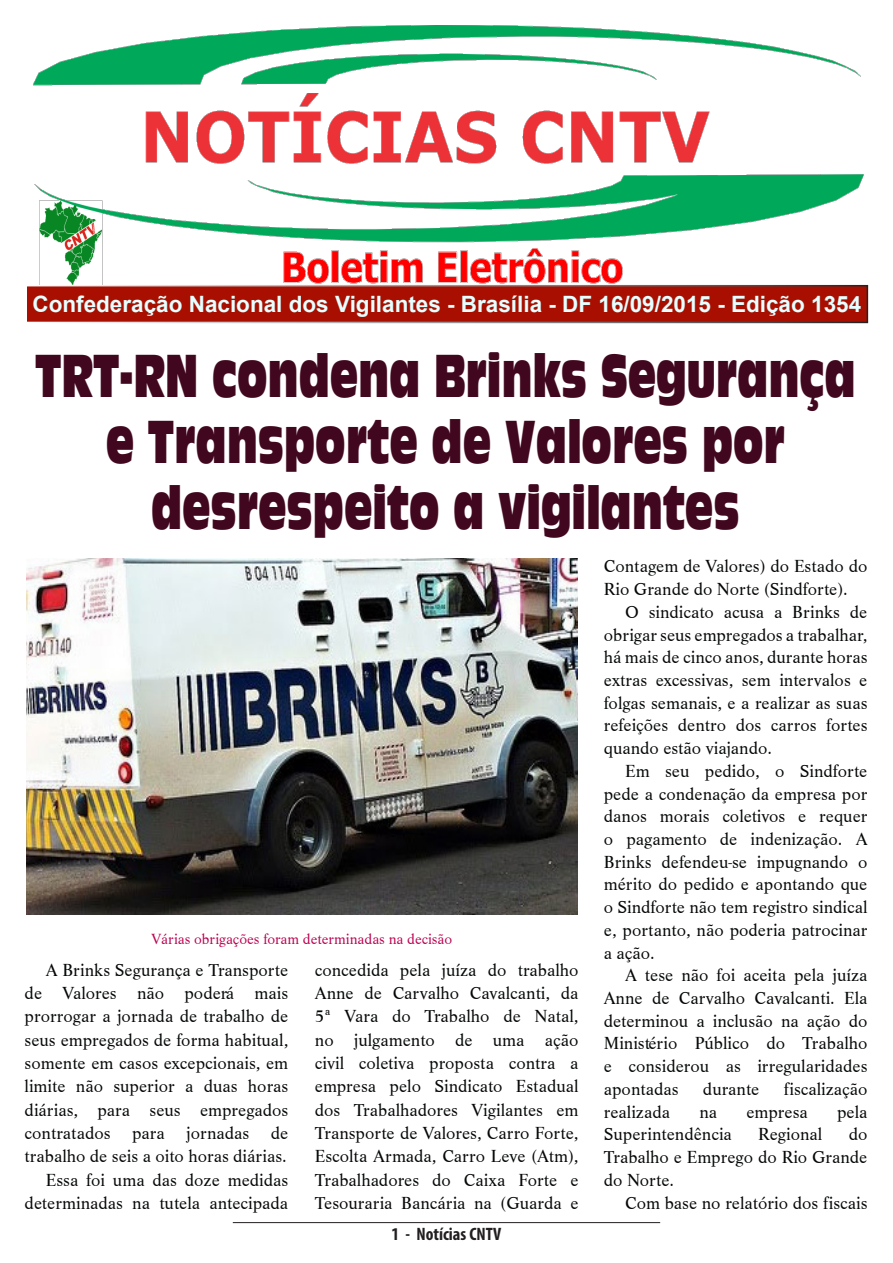
<style>
.page{position:relative;width:893px;height:1263px;background:#fff}
.page>*{position:absolute;margin:0;border:0;box-sizing:border-box;transform-origin:0 0}
.t1{font:56.25px/66px "Antique Olive Compact";color:#41071e;text-align:center;scale:.67 1}
.t2{font:700 22.5px "Arial";color:#e3ffff}
.t3{font:18px/22.6px "Life T";color:#040706;text-align:justify}
.Rodapé___À_esquerda{font:700 condensed 18px "Myriad Pro";color:#231f20}
.t4{font:15.15px "Life T";color:#bc0250}
</style>
<div class="page">
<hr style="left:233px;top:1222px;width:427px;height:1px;background:#231f20">
<div style="left:26px;top:286px;width:841px;height:36px;background:#a80f00"></div>
<img style="left:33px;top:26px;width:831px;height:259px">
<img style="left:27px;top:558px;width:550px;height:356px">
<p class="t2" style="left:32px;top:289px;width:830px">Confederação Nacional dos Vigilantes - Brasília - DF 16/09/2015 - Edição 1354</p>
<p class="t1" style="left:35px;top:342px;width:1226px">TRT-RN condena Brinks Segurança e Transporte de Valores por desrespeito a vigilantes</p>
<p class="t4" style="left:151px;top:930px;width:302px">Várias obrigações foram determinadas na decisão</p>
<p class="t3" style="left:25px;top:958px;width:265px;line-height:23.2px;text-indent:21px">A Brinks Segurança e Transporte de Valores não poderá mais prorrogar a jornada de trabalho de seus empregados de forma habitual, somente em casos excepcionais, em limite não superior a duas horas diárias, para seus empregados contratados para jornadas de trabalho de seis a oito horas diárias.</p>
<p class="t3" style="left:25px;top:1168px;width:265px;line-height:23.2px;text-align:right">Essa foi uma das doze medidas determinadas na tutela antecipada</p>
<p class="t3" style="left:315px;top:958px;width:265px;line-height:23.2px">concedida pela juíza do trabalho Anne de Carvalho Cavalcanti, da 5ª Vara do Trabalho de Natal, no julgamento de uma ação civil coletiva proposta contra a empresa pelo Sindicato Estadual dos Trabalhadores Vigilantes em Transporte de Valores, Carro Forte, Escolta Armada, Carro Leve (Atm), Trabalhadores do Caixa Forte e Tesouraria Bancária na (Guarda e</p>
<p class="Rodapé___À_esquerda" style="left:392px;top:1223px;width:111px">1 - Notícias CNTV</p>
<p class="t3" style="left:604px;top:555px;width:265px">Contagem de Valores) do Estado do<br>Rio Grande do Norte (Sindforte).</p>
<p class="t3" style="left:604px;top:601px;width:265px;text-indent:21px">O sindicato acusa a Brinks de obrigar seus empregados a trabalhar, há mais de cinco anos, durante horas extras excessivas, sem intervalos e folgas semanais, e a realizar as suas refeições dentro dos carros fortes quando estão viajando.</p>
<p class="t3" style="left:604px;top:760px;width:265px;text-indent:21px">Em seu pedido, o Sindforte pede a condenação da empresa por danos morais coletivos e requer o pagamento de indenização. A Brinks defendeu-se impugnando o mérito do pedido e apontando que o Sindforte não tem registro sindical e, portanto, não poderia patrocinar a ação.</p>
<p class="t3" style="left:604px;top:964px;width:265px;text-indent:21px">A tese não foi aceita pela juíza Anne de Carvalho Cavalcanti. Ela determinou a inclusão na ação do Ministério Público do Trabalho e considerou as irregularidades apontadas</p>
<p class="t3" style="left:703px;top:1078px;width:58px">durante</p>
<p class="t3" style="left:784px;top:1078px;width:85px">fiscalização</p>
<p class="t3" style="left:604px;top:1100px;width:68px">realizada</p>
<p class="t3" style="left:699px;top:1100px;width:19px">na</p>
<p class="t3" style="left:746px;top:1100px;width:63px">empresa</p>
<p class="t3" style="left:837px;top:1100px;width:32px">pela</p>
<p class="t3" style="left:604px;top:1123px;width:130px">Superintendência</p>
<p class="t3" style="left:758px;top:1123px;width:66px">Regional</p>
<p class="t3" style="left:604px;top:1123px;width:265px;text-indent:245px">do Trabalho e Emprego do Rio Grande do Norte.</p>
<p class="t3" style="left:625px;top:1191px;width:244px">Com base no relatório dos fiscais</p>
</div>
